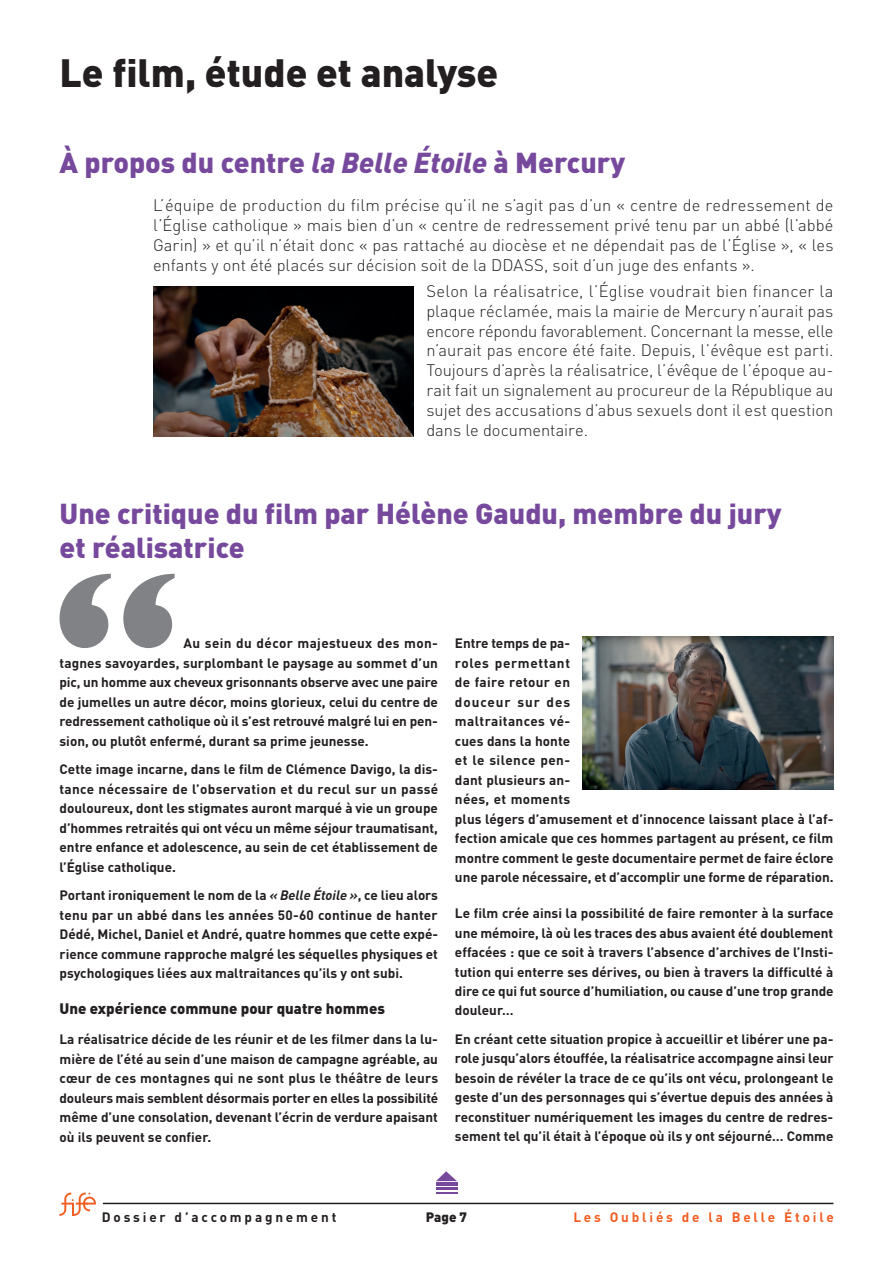
<style>
.page{position:relative;width:893px;height:1263px;background:#fff}
.page>*{position:absolute;margin:0;border:0;box-sizing:border-box;transform-origin:0 0}
.t1{font:900 39px "DIN Pro";color:#231f20}
.t2{font:900 28.5px/34.2px "DIN Pro";color:#77499d}
.t3{font:300 16.5px/19.8px "DIN Pro";color:#231f20;text-align:justify}
.t4{font:900 15px "DIN Pro";color:#231f20}
.t5{font:700 13.5px/19.5px "DIN Pro";color:#231f20;text-align:justify}
.t6{font:700 13.5px "DIN Pro";letter-spacing:.21em;color:#f25d21}
.t7{font:700 13.5px "DIN Pro";letter-spacing:.21em;color:#231f20}
.t8{font:900 13.5px "DIN Pro";color:#231f20}
.s1{font-style:italic}
</style>
<div class="page">
<hr style="left:103px;top:1203px;width:730px;height:1px;background:#231f20">
<svg style="left:59px;top:1192px;width:37px;height:24px"></svg>
<hr style="left:436px;top:1191px;width:21px;height:2px;background:#77499d">
<hr style="left:436px;top:1187px;width:21px;height:3px;background:#77499d">
<hr style="left:436px;top:1182px;width:21px;height:4px;background:#77499d">
<svg style="left:436px;top:1171px;width:21px;height:10px"></svg>
<svg style="left:60px;top:574px;width:115px;height:74px"></svg>
<img style="left:153px;top:286px;width:261px;height:151px">
<img style="left:583px;top:636px;width:250px;height:153px">
<h1 class="t1" style="left:60px;top:40px;width:440px">Le film, étude et analyse</h1>
<h2 class="t2" style="left:60px;top:141px;width:567px">À propos du centre <span class="s1">la Belle Étoile</span> à Mercury</h2>
<p class="t3" style="left:153px;top:194px;width:682px">L’équipe de production du film précise qu’il ne s’agit pas d’un « centre de redressement de l’Église catholique » mais bien d’un « centre de redressement privé tenu par un abbé (l’abbé Garin) » et qu’il n’était donc « pas rattaché au diocèse et ne dépendait pas de l’Église », « les enfants y ont été placés sur décision soit de la DDASS, soit d’un juge des enfants ».</p>
<p class="t3" style="left:426px;top:280px;width:409px">Selon la réalisatrice, l’Église voudrait bien financer la plaque réclamée, mais la mairie de Mercury n’aurait pas encore répondu favorablement. Concernant la messe, elle n’aurait pas encore été faite. Depuis, l’évêque est parti.<br>Toujours d’après la réalisatrice, l’évêque de l’époque au&shy;rait fait un signalement au procureur de la République au sujet des accusations d’abus sexuels dont il est question dans le documentaire.</p>
<h2 class="t2" style="left:60px;top:493px;width:723px">Une critique du film par Hélène Gaudu, membre du jury et réalisatrice</h2>
<p class="t5" style="left:60px;top:632px;width:380px;text-indent:124px">Au sein du décor majestueux des mon&shy;tagnes savoyardes, surplombant le paysage au sommet d’un pic, un homme aux cheveux grisonnants observe avec une paire de jumelles un autre décor, moins glorieux, celui du centre de redressement catholique où il s’est retrouvé malgré lui en pen&shy;sion, ou plutôt enfermé, durant sa prime jeunesse.</p>
<p class="t5" style="left:60px;top:758px;width:380px">Cette image incarne, dans le film de Clémence Davigo, la dis&shy;tance nécessaire de l’observation et du recul sur un passé douloureux, dont les stigmates auront marqué à vie un groupe d’hommes retraités qui ont vécu un même séjour traumatisant, entre enfance et adolescence, au sein de cet établissement de l’Église catholique.</p>
<p class="t5" style="left:60px;top:884px;width:380px">Portant ironiquement le nom de la <span class="s1">« Belle Étoile »</span>, ce lieu alors tenu par un abbé dans les années 50-60 continue de hanter Dédé, Michel, Daniel et André, quatre hommes que cette expé&shy;rience commune rapproche malgré les séquelles physiques et psychologiques liées aux maltraitances qu’ils y ont subi.</p>
<p class="t4" style="left:60px;top:996px;width:327px">Une expérience commune pour quatre hommes</p>
<p class="t5" style="left:60px;top:1028px;width:380px">La réalisatrice décide de les réunir et de les filmer dans la lu&shy;mière de l’été au sein d’une maison de campagne agréable, au cœur de ces montagnes qui ne sont plus le théâtre de leurs douleurs mais semblent désormais porter en elles la possibilité même d’une consolation, devenant l’écrin de verdure apaisant où ils peuvent se confier.</p>
<p class="t5" style="left:455px;top:632px;width:380px;text-align:left">Entre temps de pa-<br>roles permettant<br>de faire retour en<br>douceur sur des<br>maltraitances vé-<br>cues dans la honte<br>et le silence pen-<br>dant plusieurs an-<br>nées, et moments<br>plus légers d’amusement et d’innocence laissant place à l’af&shy;fection amicale que ces hommes partagent au présent, ce film montre comment le geste documentaire permet de faire éclore une parole nécessaire, et d’accomplir une forme de réparation.</p>
<p class="t5" style="left:455px;top:902px;width:380px">Le film crée ainsi la possibilité de faire remonter à la surface une mémoire, là où les traces des abus avaient été doublement effacées : que ce soit à travers l’absence d’archives de l’Insti&shy;tution qui enterre ses dérives, ou bien à travers la difficulté à dire ce qui fut source d’humiliation, ou cause d’une trop grande douleur…</p>
<p class="t5" style="left:455px;top:1028px;width:380px">En créant cette situation propice à accueillir et libérer une pa&shy;role jusqu’alors étouffée, la réalisatrice accompagne ainsi leur besoin de révéler la trace de ce qu’ils ont vécu, prolongeant le geste d’un des personnages qui s’évertue depuis des années à reconstituer numériquement les images du centre de redres&shy;sement tel qu’il était à l’époque où ils y ont séjourné… Comme</p>
<p class="t7" style="left:102px;top:1206px;width:236px">Dossier d’accompagnement</p>
<p class="t8" style="left:426px;top:1205px;width:43px">Page 7</p>
<p class="t6" style="left:573px;top:1206px;width:262px">Les Oubliés de la Belle Étoile</p>
</div>
